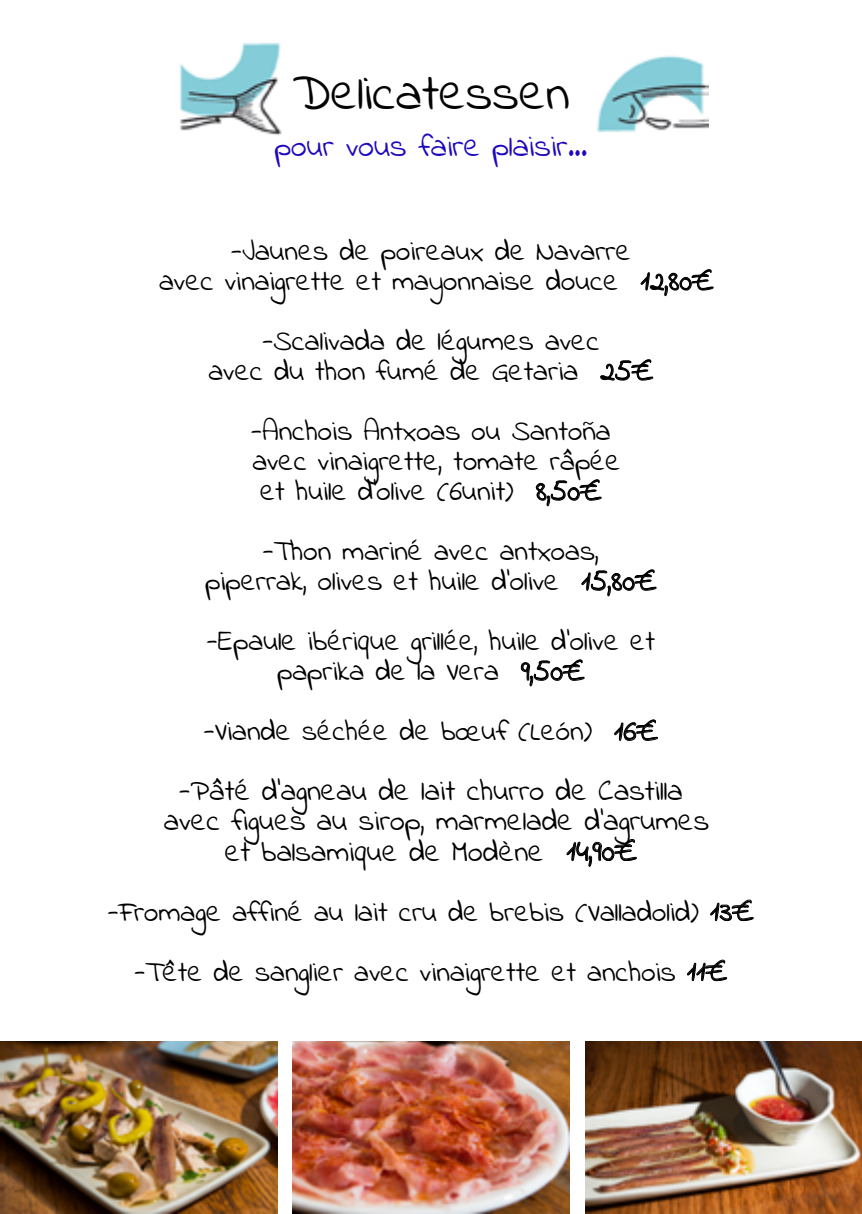
<style>
.page{position:relative;width:862px;height:1214px;background:#fff}
.page>*{position:absolute;margin:0;border:0;box-sizing:border-box;transform-origin:0 0}
.t1{font:38.8px "Indie Flower";color:#040404}
.t2{font:24px "Indie Flower";color:#1e08bf}
.t3{font:22.6px/30px "Indie Flower";color:#000;text-align:center}
.t4{font:22px/30px "Indie Flower";color:#000;text-align:center}
</style>
<div class="page">
<img style="left:179px;top:43px;width:530px;height:92px">
<svg style="left:640px;top:269px;width:73px;height:27px"></svg>
<svg style="left:600px;top:359px;width:53px;height:21px"></svg>
<svg style="left:536px;top:479px;width:65px;height:27px"></svg>
<svg style="left:581px;top:569px;width:75px;height:27px"></svg>
<svg style="left:521px;top:659px;width:63px;height:27px"></svg>
<svg style="left:614px;top:719px;width:44px;height:21px"></svg>
<svg style="left:566px;top:839px;width:71px;height:27px"></svg>
<svg style="left:710px;top:899px;width:43px;height:21px"></svg>
<svg style="left:687px;top:959px;width:40px;height:21px"></svg>
<img style="left:585px;top:1041px;width:277px;height:172px">
<img style="left:292px;top:1041px;width:277px;height:172px">
<img style="left:0;top:1041px;width:277px;height:171px">
<h1 class="t1" style="left:292px;top:73px;width:279px">Delicatessen</h1>
<p class="t2" style="left:275px;top:134px;width:314px">pour vous faire plaisir...</p>
<p class="t4" style="left:159px;top:237px;width:556px">-Jaunes de poireaux de Navarre<br>avec vinaigrette et mayonnaise douce 12,80€</p>
<p class="t4" style="left:208px;top:327px;width:446px">-Scalivada de légumes avec<br>avec du thon fumé de Getaria 25€</p>
<p class="t4" style="left:251px;top:417px;width:371px">-Anchois Antxoas ou Santoña avec vinaigrette, tomate râpée et huile d'olive (6unit) 8,50€</p>
<p class="t4" style="left:205px;top:537px;width:453px">-Thon mariné avec antxoas,<br>piperrak, olives et huile d'olive 15,80€</p>
<p class="t4" style="left:207px;top:627px;width:450px">-Epaule ibérique grillée, huile d'olive et paprika de la Vera 9,50€</p>
<p class="t4" style="left:204px;top:717px;width:456px">-Viande séchée de bœuf (León) 16€</p>
<p class="t3" style="left:164px;top:777px;width:547px">-Pâté d'agneau de lait churro de Castilla avec figues au sirop, marmelade d'agrumes et balsamique de Modène 14,90€</p>
<p class="t4" style="left:108px;top:897px;width:647px">-Fromage affiné au lait cru de brebis (Valladolid) 13€</p>
<p class="t4" style="left:134px;top:957px;width:594px">-Tête de sanglier avec vinaigrette et anchois 11€</p>
</div>
